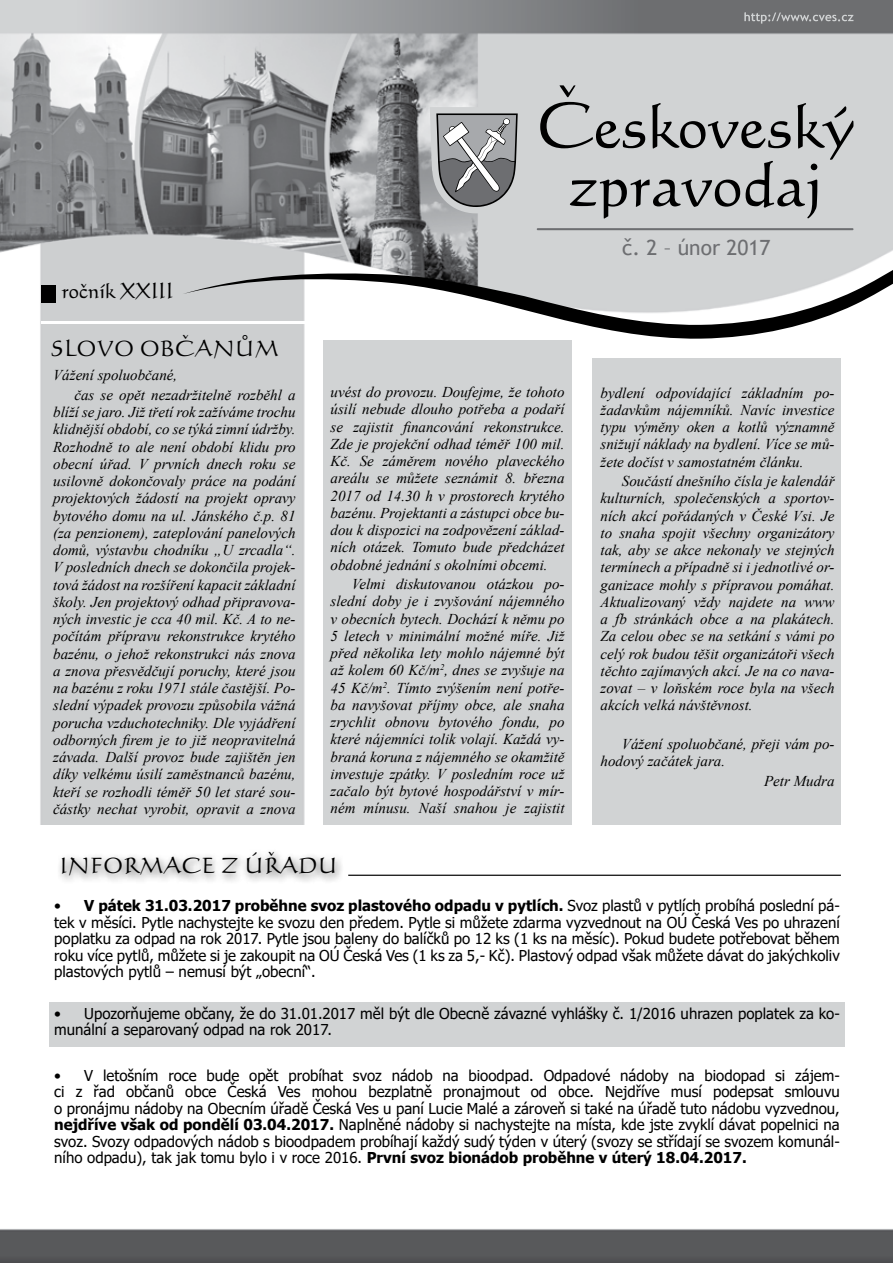
<style>
.page{position:relative;width:893px;height:1263px;background:#fff}
.page>*{position:absolute;margin:0;border:0;box-sizing:border-box;transform-origin:0 0}
.t1{font:21px "Calligraphic 421 AT Roman B";letter-spacing:.03em;color:#000}
.t2{font:21px "Trebuchet MS";color:#6d6e71}
.t3{font:21px "Calligraphic 421 AT Roman B";color:#000}
.t4{font:italic 15px/17.2px "Times New Roman";color:#000;text-align:justify}
.t5{font:15px/16.5px "Tahoma";color:#000;text-align:justify}
.s1{font-weight:700}
</style>
<div class="page">
<img style="left:0;top:0;width:893px;height:1263px">
<div style="left:41px;top:285px;width:14px;height:17px;background:#000"></div>
<svg style="left:430px;top:107px;width:94px;height:112px;background:#a1a3a4"></svg>
<hr style="left:537px;top:228px;width:316px;height:2px;background:#6d6e71">
<svg style="left:540px;top:85px;width:313px;height:134px;background:#b5b6b7"></svg>
<svg style="left:183px;top:262px;width:710px;height:78px"></svg>
<hr style="left:41px;top:321px;width:264px;height:3px;background:#fff">
<svg style="left:744px;top:12px;width:109px;height:12px"></svg>
<div style="left:324px;top:340px;width:248px;height:507px;background:#d1d3d4"></div>
<div style="left:593px;top:358px;width:248px;height:478px;background:#d1d3d4"></div>
<div style="left:0;top:825px;width:893px;height:399px;background:#fff"></div>
<div style="left:57px;top:848px;width:287px;height:38px;background:#000;opacity:.75"></div>
<hr style="left:348px;top:875px;width:493px;height:1px;background:#000">
<div style="left:49px;top:1002px;width:795px;height:45px;background:#d1d3d4"></div>
<h1 class="t3" style="left:62px;top:276px;width:113px">ročník XXIII</h1>
<h1 class="t1" style="left:51px;top:335px;width:229px">SLOVO OBČANŮM</h1>
<p class="t4" style="left:74px;top:365px;width:223px;line-height:19.4px;text-indent:-21px">Vážení spoluobčané,<br>čas se opět nezadržitelně rozběhl a</p>
<p class="t4" style="left:53px;top:403px;width:244px">blíží se jaro. Již třetí rok zažíváme trochu klidnější období, co se týká zimní údržby.<br>Rozhodně to ale není období klidu pro obecní úřad. V prvních dnech roku se usilovně dokončovaly práce na podání projektových žádostí na projekt opravy bytového domu na ul. Jánského č.p. 81 (za penzionem), zateplování panelových domů, výstavbu chodníku „U zrcadla“.<br>V posledních dnech se dokončila projek&shy;tová žádost na rozšíření kapacit základní školy. Jen projektový odhad připravova&shy;ných investic je cca 40 mil. Kč. A to ne&shy;počítám přípravu rekonstrukce krytého bazénu, o jehož rekonstrukci nás znova a znova přesvědčují poruchy, které jsou na bazénu z roku 1971 stále častější. Po&shy;slední výpadek provozu způsobila vážná porucha vzduchotechniky. Dle vyjádření odborných firem je to již neopravitelná závada. Další provoz bude zajištěn jen díky velkému úsilí zaměstnanců bazénu, kteří se rozhodli téměř 50 let staré sou&shy;částky nechat vyrobit, opravit a znova</p>
<p class="t4" style="left:331px;top:383px;width:235px">uvést do provozu. Doufejme, že tohoto úsilí nebude dlouho potřeba a podaří se zajistit financování rekonstrukce.<br>Zde je projekční odhad téměř 100 mil.<br>Kč. Se záměrem nového plaveckého areálu se můžete seznámit 8. března 2017 od 14.30 h v prostorech krytého bazénu. Projektanti a zástupci obce bu&shy;dou k dispozici na zodpovězení základ&shy;ních otázek. Tomuto bude předcházet obdobné jednání s okolními obcemi.</p>
<p class="t4" style="left:331px;top:575px;width:235px;text-indent:21px">Velmi diskutovanou otázkou po&shy;slední doby je i zvyšování nájemného v obecních bytech. Dochází k němu po 5 letech v minimální možné míře. Již před několika lety mohlo nájemné být až kolem 60 Kč/m<sup>2</sup>, dnes se zvyšuje na 45 Kč/m<sup>2</sup>. Tímto zvýšením není potře&shy;ba navyšovat příjmy obce, ale snaha zrychlit obnovu bytového fondu, po které nájemníci tolik volají. Každá vy&shy;braná koruna z nájemného se okamžitě investuje zpátky. V posledním roce už začalo být bytové hospodářství v mír&shy;ném mínusu. Naší snahou je zajistit</p>
<h1 class="t2" style="left:622px;top:234px;width:150px">č. 2 – únor 2017</h1>
<p class="t4" style="left:601px;top:384px;width:235px">bydlení odpovídající základním po&shy;žadavkům nájemníků. Navíc investice typu výměny oken a kotlů významně snižují náklady na bydlení. Více se mů&shy;žete dočíst v samostatném článku.</p>
<p class="t4" style="left:601px;top:472px;width:235px;text-indent:21px">Součástí dnešního čísla je kalendář kulturních, společenských a sportov&shy;ních akcí pořádaných v České Vsi. Je to snaha spojit všechny organizátory tak, aby se akce nekonaly ve stejných termínech a případně si i jednotlivé or&shy;ganizace mohly s přípravou pomáhat.<br>Aktualizovaný vždy najdete na www a fb stránkách obce a na plakátech.<br>Za celou obec se na setkání s vámi po celý rok budou těšit organizátoři všech těchto zajímavých akcí. Je na co nava&shy;zovat – v loňském roce byla na všech akcích velká návštěvnost.</p>
<p class="t4" style="left:601px;top:735px;width:235px;text-indent:21px">Vážení spoluobčané, přeji vám po&shy;hodový začátek jara.</p>
<p class="t4" style="left:764px;top:772px;width:72px">Petr Mudra</p>
<h1 class="t1" style="left:60px;top:852px;width:279px">INFORMACE Z ÚŘADU</h1>
<p class="t5" style="left:54px;top:898px;width:787px">• <span class="s1">V pátek 31.03.2017 proběhne svoz plastového odpadu v pytlích.</span> Svoz plastů v pytlích probíhá poslední pá&shy;tek v měsíci. Pytle nachystejte ke svozu den předem. Pytle si můžete zdarma vyzvednout na OÚ Česká Ves po uhrazení poplatku za odpad na rok 2017. Pytle jsou baleny do balíčků po 12 ks (1 ks na měsíc). Pokud budete potřebovat během roku více pytlů, můžete si je zakoupit na OÚ Česká Ves (1 ks za 5,- Kč). Plastový odpad však můžete dávat do jakýchkoliv plastových pytlů – nemusí být „obecní“.</p>
<p class="t5" style="left:54px;top:1006px;width:787px">• Upozorňujeme občany, že do 31.01.2017 měl být dle Obecně závazné vyhlášky č. 1/2016 uhrazen poplatek za ko&shy;munální a separovaný odpad na rok 2017.</p>
<p class="t5" style="left:54px;top:1068px;width:787px">• V letošním roce bude opět probíhat svoz nádob na bioodpad. Odpadové nádoby na biodopad si zájem&shy;ci z řad občanů obce Česká Ves mohou bezplatně pronajmout od obce. Nejdříve musí podepsat smlouvu o pronájmu nádoby na Obecním úřadě Česká Ves u paní Lucie Malé a zároveň si také na úřadě tuto nádobu vyzvednou, <span class="s1">nejdříve však od pondělí 03.04.2017.</span> Naplněné nádoby si nachystejte na místa, kde jste zvyklí dávat popelnici na svoz. Svozy odpadových nádob s bioodpadem probíhají každý sudý týden v úterý (svozy se střídají se svozem komunál&shy;ního odpadu), tak jak tomu bylo i v roce 2016. <span class="s1">První svoz bionádob proběhne v úterý 18.04.2017.</span></p>
</div>
